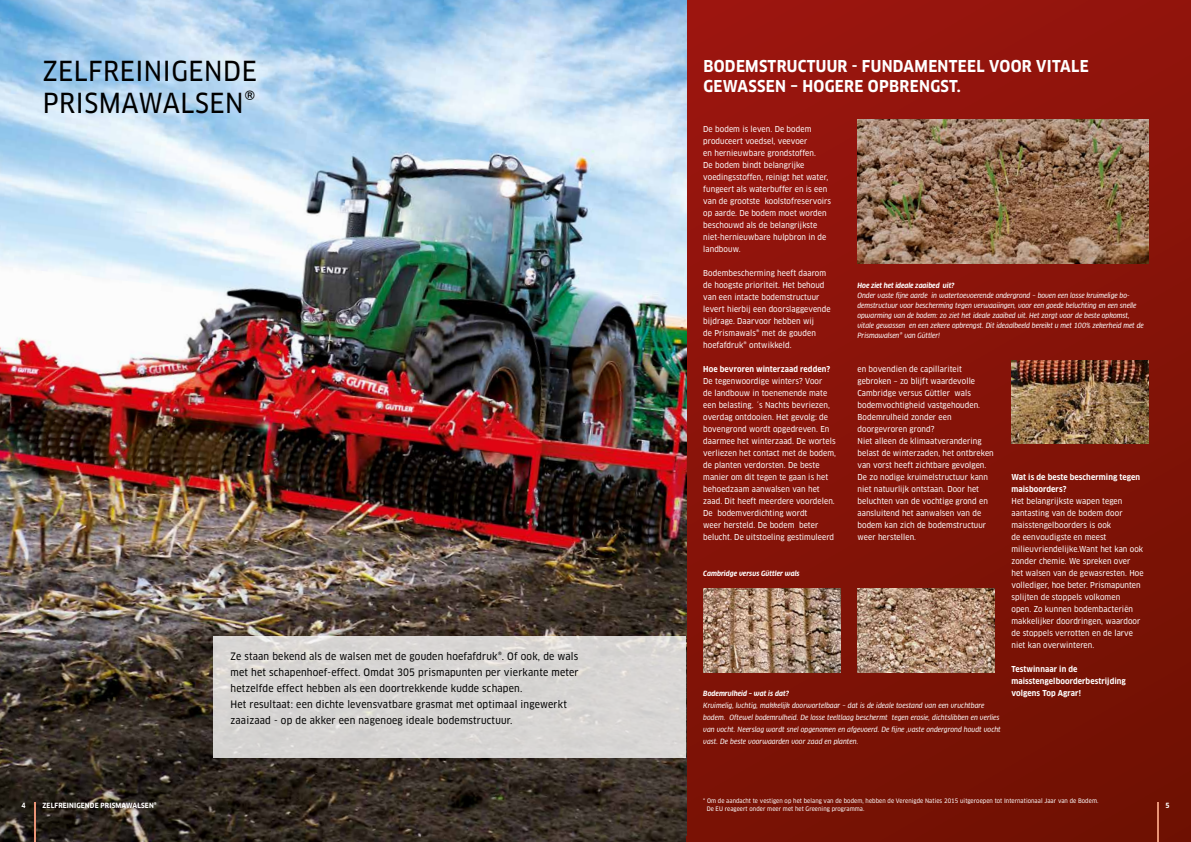
<style>
.page{position:relative;width:1191px;height:842px;background:#fff}
.page>*{position:absolute;margin:0;border:0;box-sizing:border-box;transform-origin:0 0}
.t1{font:27px/32px "Clan Pro Narr News";letter-spacing:.02em;color:#000}
.t2{font:700 16px/20px "Clan Pro Narr";letter-spacing:.02em;color:#fff}
.t3{font:10px/16px "Clan Pro Narr News";letter-spacing:.02em;color:#000}
.t4{font:8px/12px "Clan Pro Narr News";letter-spacing:.01em;color:#fff}
.t5{font:700 8px/12px "Clan Pro Narr";letter-spacing:.01em;color:#fff}
.t6{font:italic 7px/10px "Clan OT Narr News";letter-spacing:-.01em;color:#fff}
.t7{font:italic 700 7px "Clan OT Narr";color:#fff}
.t8{font:700 7px "Clan Pro Narr";letter-spacing:.02em;color:#fff}
.t9{font:6px/8px "Clan Pro Narr News";letter-spacing:.01em;color:#fff}
</style>
<div class="page">
<div style="left:686px;top:0;width:505px;height:842px;background:linear-gradient(to bottom,#99150e,#731204)"></div>
<img style="left:703px;top:588px;width:137px;height:84px">
<img style="left:857px;top:588px;width:137px;height:84px">
<img style="left:1011px;top:360px;width:137px;height:84px">
<img style="left:857px;top:120px;width:291px;height:144px">
<img style="left:0;top:0;width:686px;height:842px">
<hr style="left:34px;top:802px;width:1px;height:40px;background:#ea9477">
<hr style="left:1157px;top:802px;width:1px;height:40px;background:#ea9477">
<div style="left:214px;top:636px;width:472px;height:122px;background:#d7d5d3"></div>
<h1 class="t1" style="left:43px;top:55px;width:216px">ZELFREINIGENDE<br>PRISMAWALSEN®</h1>
<p class="t3" style="left:230px;top:648px;width:349px">Ze staan bekend als de walsen met de gouden hoefafdruk®. Of ook, de wals met het schapenhoef-effect. Omdat 305 prismapunten per vierkante meter hetzelfde effect hebben als een doortrekkende kudde schapen.<br>Het resultaat: een dichte levensvatbare grasmat met optimaal ingewerkt zaaizaad - op de akker een nagenoeg ideale bodemstructuur.</p>
<h2 class="t2" style="left:703px;top:56px;width:387px">BODEMSTRUCTUUR - FUNDAMENTEEL VOOR VITALE<br>GEWASSEN – HOGERE OPBRENGST.</h2>
<p class="t4" style="left:703px;top:123px;width:129px">De bodem is leven. De bodem produceert voedsel, veevoer<br>en hernieuwbare grondstoffen.<br>De bodem bindt belangrijke voedingsstoffen, reinigt het water, fungeert als waterbuffer en is een van de grootste koolstofreservoirs op aarde. De bodem moet worden beschouwd als de belangrijkste niet-hernieuwbare hulpbron in de landbouw.</p>
<p class="t4" style="left:703px;top:267px;width:129px">Bodembescherming heeft daarom de hoogste prioriteit. Het behoud van een intacte bodemstructuur levert hierbij een doorslaggevende bijdrage. Daarvoor hebben wij<br>de Prismawals® met de gouden hoefafdruk® ontwikkeld.</p>
<p class="t5" style="left:703px;top:363px;width:128px">Hoe bevroren winterzaad redden?</p>
<p class="t4" style="left:703px;top:375px;width:134px">De tegenwoordige winters? Voor<br>de landbouw in toenemende mate een belasting. ´s Nachts bevriezen, overdag ontdooien. Het gevolg: de bovengrond wordt opgedreven. En daarmee het winterzaad. De wortels verliezen het contact met de bodem, de planten verdorsten. De beste manier om dit tegen te gaan is het behoedzaam aanwalsen van het zaad. Dit heeft meerdere voordelen.<br>De bodemverdichting wordt<br>weer hersteld. De bodem beter belucht. De uitstoeling gestimuleerd</p>
<p class="t4" style="left:857px;top:363px;width:138px">en bovendien de capillariteit gebroken – zo blijft waardevolle<br>Cambridge versus Güttler wals bodemvochtigheid vastgehouden.<br>Bodemrulheid zonder een doorgevroren grond?<br>Niet alleen de klimaatverandering belast de winterzaden, het ontbreken van vorst heeft zichtbare gevolgen.<br>De zo nodige kruimelstructuur kann niet natuurlijk ontstaan. Door het beluchten van de vochtige grond en aansluitend het aanwalsen van de bodem kan zich de bodemstructuur weer herstellen.</p>
<p class="t7" style="left:857px;top:281px;width:98px">Hoe ziet het ideale zaaibed uit?</p>
<p class="t6" style="left:857px;top:290px;width:288px">Onder vaste fijne aarde in watertoevoerende ondergrond – boven een losse kruimelige bo&shy;demstructuur voor bescherming tegen verwaaiingen, voor een goede beluchting en een snelle opwarming van de bodem: zo ziet het ideale zaaibed uit. Het zorgt voor de beste opkomst, vitale gewassen en een zekere opbrengst. Dit ideaalbeeld bereikt u met 100% zekerheid met de Prismawalsen® van Güttler!</p>
<p class="t5" style="left:1011px;top:471px;width:130px">Wat is de beste bescherming tegen maisboorders?</p>
<p class="t4" style="left:1011px;top:495px;width:134px">Het belangrijkste wapen tegen aantasting van de bodem door maisstengelboorders is ook<br>de eenvoudigste en meest milieuvriendelijke.Want het kan ook zonder chemie. We spreken over het walsen van de gewasresten. Hoe vollediger, hoe beter. Prismapunten splijten de stoppels volkomen<br>open. Zo kunnen bodembacteriën makkelijker doordringen, waardoor de stoppels verrotten en de larve niet kan overwinteren.</p>
<p class="t5" style="left:1011px;top:663px;width:116px">Testwinnaar in de maisstengelboorderbestrijding volgens Top Agrar!</p>
<p class="t7" style="left:703px;top:569px;width:98px">Cambridge versus Güttler wals</p>
<p class="t7" style="left:703px;top:689px;width:87px">Bodemrulheid – wat is dat?</p>
<p class="t6" style="left:703px;top:699px;width:299px;line-height:12px">Kruimelig, luchtig, makkelijk doorwortelbaar – dat is de ideale toestand van een vruchtbare bodem. Oftewel bodemrulheid. De losse teeltlaag beschermt tegen erosie, dichtslibben en verlies van vocht. Neerslag wordt snel opgenomen en afgevoerd. De fijne ,vaste ondergrond houdt vocht vast. De beste voorwaarden voor zaad en planten.</p>
<p class="t9" style="left:706px;top:797px;width:393px;text-indent:-3px">* Om de aandacht te vestigen op het belang van de bodem, hebben de Verenigde Naties 2015 uitgeroepen tot Internationaal Jaar van de Bodem.<br>De EU reageert onder meer met het Greening programma.</p>
<p class="t8" style="left:21px;top:801px;width:6px">4</p>
<p class="t8" style="left:43px;top:801px;width:116px">ZELFREINIGENDE PRISMAWALSEN®</p>
<p class="t8" style="left:1165px;top:801px;width:6px">5</p>
</div>
